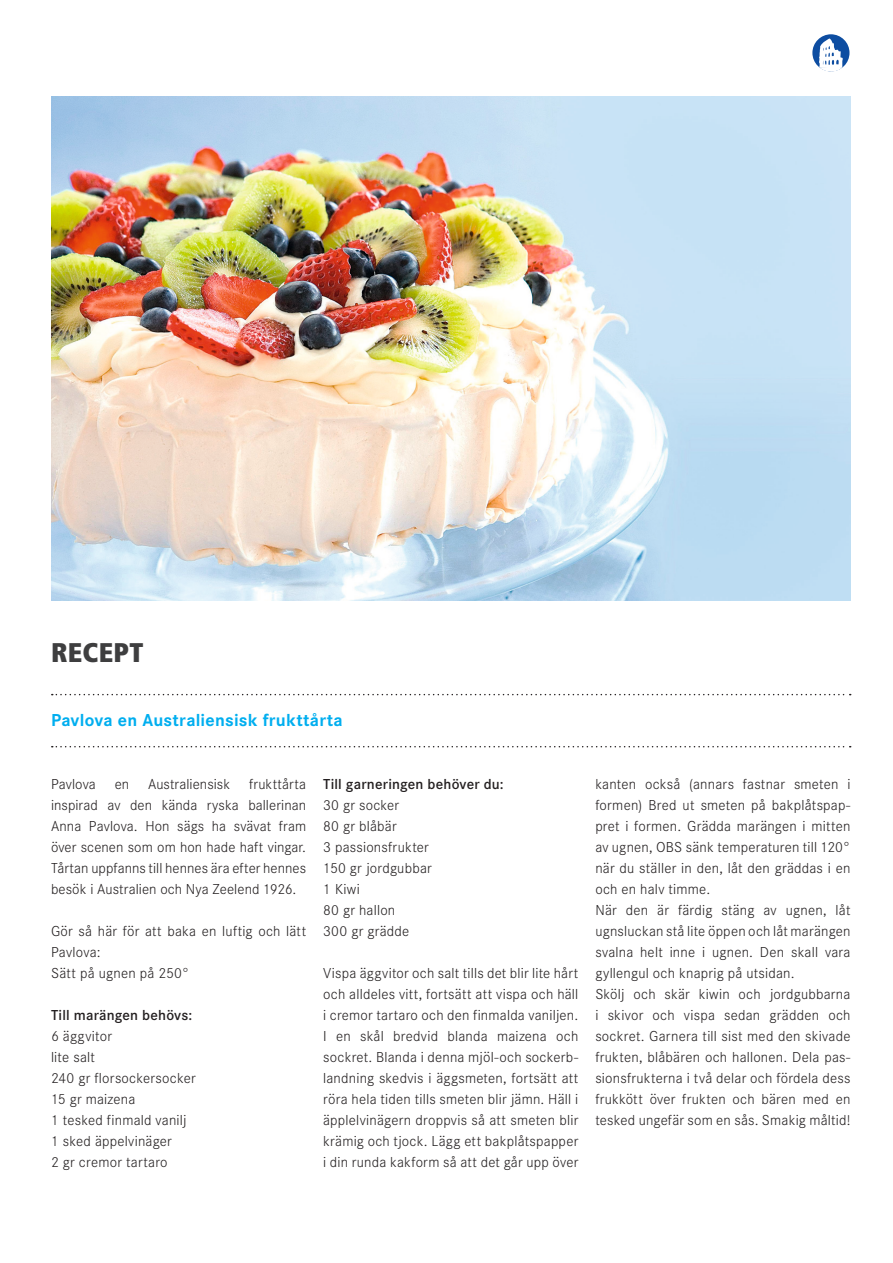
<style>
.page{position:relative;width:893px;height:1263px;background:#fff}
.page>*{position:absolute;margin:0;border:0;box-sizing:border-box;transform-origin:0 0}
.t1{font:900 condensed 27px "Frutiger";letter-spacing:.01em;color:#3e3e3f}
.t2{font:700 18px "Corporate S";letter-spacing:.01em;color:#00aeef}
.t3{font:300 15px/21px "Corporate S";letter-spacing:.015em;color:#231f20}
.t4{font:600 15px "Corporate S";letter-spacing:.01em;color:#231f20}
</style>
<div class="page">
<img style="left:51px;top:96px;width:799px;height:504px">
<svg style="left:52px;top:694px;width:799px;height:1px"></svg>
<svg style="left:52px;top:746px;width:799px;height:1px"></svg>
<div style="left:812px;top:34px;width:37px;height:37px;background:#0d4da1;border-radius:50%"></div>
<svg style="left:819px;top:38px;width:24px;height:34px"></svg>
<h1 class="t1" style="left:51px;top:637px;width:94px">RECEPT</h1>
<p class="t2" style="left:51px;top:710px;width:293px">Pavlova en Australiensisk frukttårta</p>
<p class="t3" style="left:51px;top:774px;width:257px;text-align:justify;text-indent:198px">frukttårta inspirad av den kända ryska ballerinan Anna Pavlova. Hon sägs ha svävat fram över scenen som om hon hade haft vingar.<br>Tårtan uppfanns till hennes ära efter hennes besök i Australien och Nya Zeelend 1926.</p>
<p class="t3" style="left:51px;top:921px;width:257px">Gör så här för att baka en luftig och lätt<br>Pavlova:<br>Sätt på ugnen på 250°</p>
<p class="t4" style="left:51px;top:1007px;width:143px">Till marängen behövs:</p>
<p class="t3" style="left:51px;top:1026px;width:146px">6 äggvitor<br>lite salt<br>240 gr florsockersocker<br>15 gr maizena<br>1 tesked finmald vanilj<br>1 sked äppelvinäger<br>2 gr cremor tartaro</p>
<p class="t3" style="left:51px;top:774px;width:46px">Pavlova</p>
<p class="t3" style="left:115px;top:774px;width:16px">en</p>
<p class="t3" style="left:148px;top:774px;width:84px">Australiensisk</p>
<p class="t4" style="left:323px;top:776px;width:182px">Till garneringen behöver du:</p>
<p class="t3" style="left:323px;top:795px;width:110px">30 gr socker<br>80 gr blåbär<br>3 passionsfrukter<br>150 gr jordgubbar<br>1 Kiwi<br>80 gr hallon<br>300 gr grädde</p>
<p class="t3" style="left:323px;top:963px;width:257px;text-align:justify">Vispa äggvitor och salt tills det blir lite hårt och alldeles vitt, fortsätt att vispa och häll i cremor tartaro och den finmalda vaniljen.<br>I en skål bredvid blanda maizena och sockret. Blanda i denna mjöl-och sockerb&shy;landning skedvis i äggsmeten, fortsätt att röra hela tiden tills smeten blir jämn. Häll i äpplelvinägern droppvis så att smeten blir krämig och tjock. Lägg ett bakplåtspapper i din runda kakform så att det går upp över</p>
<p class="t3" style="left:595px;top:774px;width:257px">kanten också (annars fastnar smeten i formen) Bred ut smeten på bakplåtspap&shy;pret i formen. Grädda marängen i mitten av ugnen, OBS sänk temperaturen till 120° när du ställer in den, låt den gräddas i en och en halv timme.<br>När den är färdig stäng av ugnen, låt ugnsluckan stå lite öppen och låt marängen svalna helt inne i ugnen. Den skall vara gyllengul och knaprig på utsidan.<br>Skölj och skär kiwin och jordgubbarna i skivor och vispa sedan grädden och sockret. Garnera till sist med den skivade frukten, blåbären och hallonen. Dela pas&shy;sionsfrukterna i två delar och fördela dess frukkött över frukten och bären med en tesked ungefär som en sås. Smakig måltid!</p>
</div>
